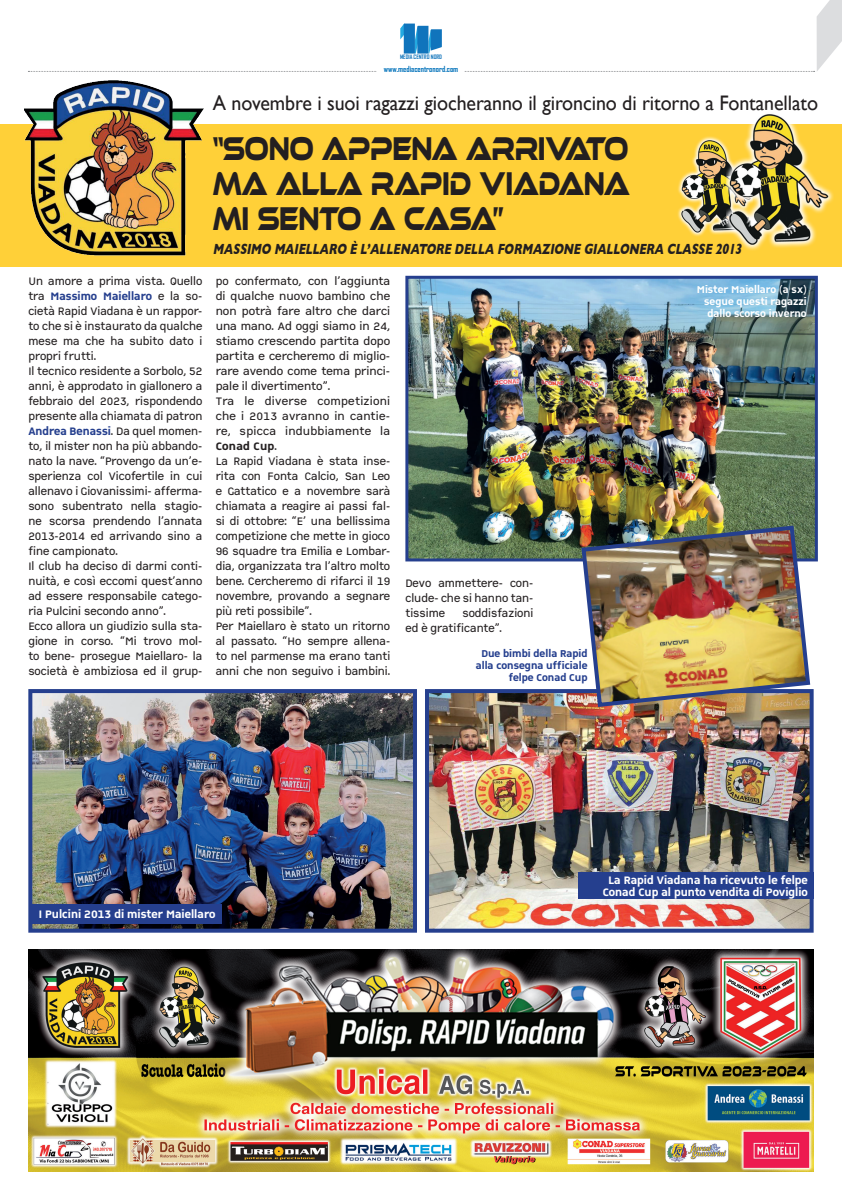
<style>
.page{position:relative;width:842px;height:1191px;background:#fff}
.page>*{position:absolute;margin:0;border:0;box-sizing:border-box;transform-origin:0 0}
.t1{font:34px/35px "Ethnocentric Rg";letter-spacing:-.02em;color:#231f20;text-align:justify;scale:.68 1}
.t2{font:21px "Gill Sans";letter-spacing:-.005em;color:#231f20;scale:.95 1}
.t3{font:italic 700 15px "Gill Sans";color:#231f20;scale:.74 1}
.t4{font:12px/15px "CP Company";color:#231f20;scale:.93 1}
.t5{font:700 12px/12px "CP Company";color:#fff;text-align:center;scale:.94 1}
.t6{font:700 11px/12px "CP Company";color:#fff;text-align:justify;scale:.94 1}
.t7{font:700 11px/12px "CP Company";color:#253f8e;text-align:right;scale:.94 1}
.t8{font:700 8px "Agency FB";color:#0a76bc}
.t9{font:700 5.8px "Agency FB";color:#1074bc}
.s1{font-weight:700;color:#253f8e}
.s2{font-weight:700}
</style>
<div class="page">
<div style="left:0;top:124px;width:842px;height:142px;background:#ffd038"></div>
<svg style="left:205px;top:0;width:637px;height:72px"></svg>
<img style="left:28px;top:950px;width:786px;height:221px">
<img style="left:24px;top:71px;width:181px;height:196px">
<img style="left:678px;top:136px;width:49px;height:100px">
<img style="left:409px;top:280px;width:405px;height:277px">
<div style="left:405px;top:276px;width:413px;height:285px;border:3px solid #253f8e"></div>
<img style="left:430px;top:694px;width:379px;height:233px">
<div style="left:425px;top:689px;width:389px;height:243px;border:4px solid #253f8e"></div>
<img style="left:33px;top:694px;width:379px;height:233px">
<div style="left:28px;top:689px;width:389px;height:243px;border:4px solid #253f8e"></div>
<div style="left:30px;top:904px;width:192px;height:19px;background:#253f8e"></div>
<div style="left:578px;top:872px;width:236px;height:26px;background:#253f8e"></div>
<img style="left:727px;top:114px;width:107px;height:136px">
<img style="left:579px;top:523px;width:233px;height:186px">
<p class="t9" style="left:400px;top:54px;width:44px">MEDIA CENTRO NORD</p>
<p class="t8" style="left:384px;top:64px;width:76px">www.mediacentronord.com</p>
<h2 class="t2" style="left:213px;top:91px;width:638px">A novembre i suoi ragazzi giocheranno il gironcino di ritorno a Fontanellato</h2>
<h1 class="t1" style="left:213px;top:131px;width:615px">“SONO APPENA ARRIVATO MA ALLA RAPID VIADANA MI SENTO A CASA”</h1>
<p class="t3" style="left:213px;top:237px;width:721px">MASSIMO MAIELLARO ÈL’ALLENATOREDELLA FORMAZIONEGIALLONERA CLASSE2013</p>
<p class="t4" style="left:28px;top:274px;width:189px">Un amore a prima vista. Quello tra <span class="s1">Massimo Maiellaro</span> e la so&shy;cietà Rapid Viadana è un rappor&shy;to che si è instaurato da qualche mese ma che ha subito dato i propri frutti.<br>Il tecnico residente a Sorbolo, 52 anni, è approdato in giallonero a febbraio del 2023, rispondendo presente alla chiamata di patron<br><span class="s1">Andrea Benassi</span>. Da quel momen&shy;to, il mister non ha più abbando&shy;nato la nave. “Provengo da un’e&shy;sperienza col Vicofertile in cui allenavo i Giovanissimi- afferma&shy;sono subentrato nella stagio&shy;ne scorsa prendendo l’annata<br>2013-2014 ed arrivando sino a fine campionato.<br>Il club ha deciso di darmi conti&shy;nuità, e così eccomi quest’anno ad essere responsabile catego&shy;ria Pulcini secondo anno”.<br>Ecco allora un giudizio sulla sta&shy;gione in corso. “Mi trovo mol&shy;to bene- prosegue Maiellaro- la società è ambiziosa ed il grup-</p>
<p class="t4" style="left:216px;top:274px;width:189px">po confermato, con l’aggiunta di qualche nuovo bambino che non potrà fare altro che darci una mano. Ad oggi siamo in 24, stiamo crescendo partita dopo partita e cercheremo di miglio&shy;rare avendo come tema princi&shy;pale il divertimento”.<br>Tra le diverse competizioni che i 2013 avranno in cantie&shy;re, spicca indubbiamente la<br><span class="s2">Conad Cup</span>.<br>La Rapid Viadana è stata inse&shy;rita con Fonta Calcio, San Leo e Gattatico e a novembre sarà chiamata a reagire ai passi fal&shy;si di ottobre: “E’ una bellissima competizione che mette in gioco<br>96 squadre tra Emilia e Lombar&shy;dia, organizzata tra l’altro molto bene. Cercheremo di rifarci il 19 novembre, provando a segnare più reti possibile”.<br>Per Maiellaro è stato un ritorno al passato. “Ho sempre allena&shy;to nel parmense ma erano tanti anni che non seguivo i bambini.</p>
<p class="t4" style="left:405px;top:576px;width:139px;text-align:justify">Devo ammettere- con&shy;clude- che si hanno tan&shy;tissime</p>
<p class="t4" style="left:405px;top:606px;width:139px;text-indent:57px">soddisfazioni ed è gratificante”.</p>
<p class="t7" style="left:476px;top:648px;width:120px">Due bimbi della Rapid alla consegna ufficiale felpe Conad Cup</p>
<p class="t6" style="left:704px;top:284px;width:111px;text-indent:-8px">Mister Maiellaro (a sx) segue questi ragazzi dallo scorso inverno</p>
<p class="t5" style="left:39px;top:908px;width:189px">I Pulcini 2013 di mister Maiellaro</p>
<p class="t5" style="left:603px;top:874px;width:220px">La Rapid Viadana ha ricevuto le felpe<br>Conad Cup al punto vendita di Poviglio</p>
</div>
